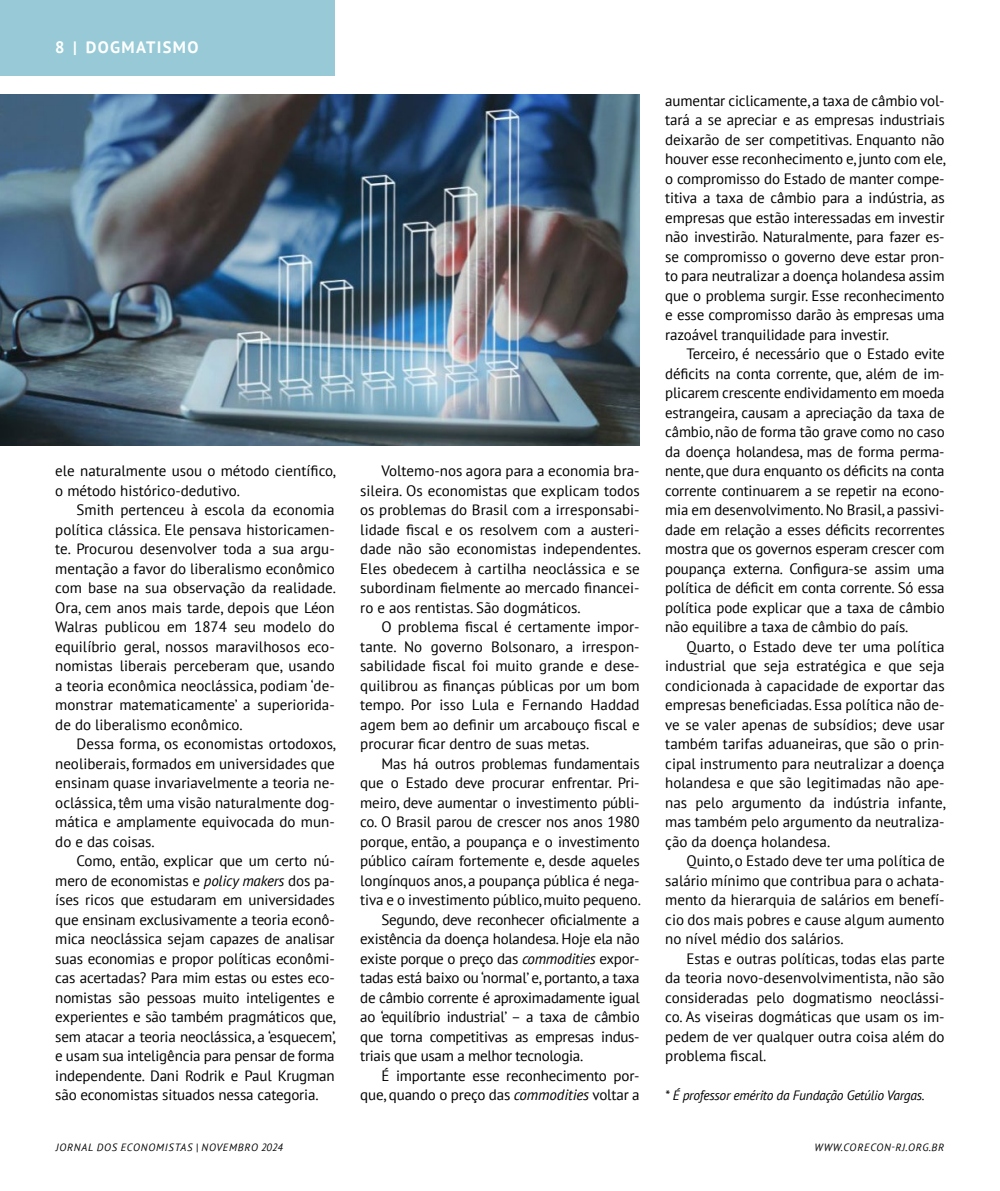
<style>
.page{position:relative;width:1000px;height:1191px;background:#fff}
.page>*{position:absolute;margin:0;border:0;box-sizing:border-box;transform-origin:0 0}
.t1{font:700 16.5px "PT Sans";letter-spacing:.08em;color:#fff}
.t2{font:15px/19.5px "PT Sans";letter-spacing:-.01em;color:#000;text-align:justify}
.t3{font:italic 13.5px "PT Sans";letter-spacing:-.02em;color:#000}
.t4{font:italic 10.5px "PT Sans";letter-spacing:.08em;color:#000}
.s1{font-style:italic}
</style>
<div class="page">
<div style="left:0;top:0;width:334px;height:76px;background:#97cad6"></div>
<img style="left:0;top:94px;width:639px;height:351px">
<p class="t1" style="left:55px;top:37px;width:145px">8 | DOGMATISMO</p>
<p class="t2" style="left:55px;top:461px;width:282px">ele naturalmente usou o método científico, o método histórico-dedutivo.</p>
<p class="t2" style="left:55px;top:500px;width:282px;text-indent:21px">Smith pertenceu à escola da economia política clássica. Ele pensava historicamen&shy;te. Procurou desenvolver toda a sua argu&shy;mentação a favor do liberalismo econômico com base na sua observação da realidade.<br>Ora, cem anos mais tarde, depois que Léon Walras publicou em 1874 seu modelo do equilíbrio geral, nossos maravilhosos eco&shy;nomistas liberais perceberam que, usando a teoria econômica neoclássica, podiam ‘de&shy;monstrar matematicamente’ a superiorida&shy;de do liberalismo econômico.</p>
<p class="t2" style="left:55px;top:734px;width:282px;text-indent:21px">Dessa forma, os economistas ortodoxos, neoliberais, formados em universidades que ensinam quase invariavelmente a teoria ne&shy;oclássica, têm uma visão naturalmente dog&shy;mática e amplamente equivocada do mun&shy;do e das coisas.</p>
<p class="t2" style="left:55px;top:851px;width:282px;text-indent:21px">Como, então, explicar que um certo nú&shy;mero de economistas e <span class="s1">policy makers</span> dos pa&shy;íses ricos que estudaram em universidades que ensinam exclusivamente a teoria econô&shy;mica neoclássica sejam capazes de analisar suas economias e propor políticas econômi&shy;cas acertadas? Para mim estas ou estes eco&shy;nomistas são pessoas muito inteligentes e experientes e são também pragmáticos que, sem atacar a teoria neoclássica, a ‘esquecem’, e usam sua inteligência para pensar de forma independente. Dani Rodrik e Paul Krugman são economistas situados nessa categoria.</p>
<p class="t2" style="left:360px;top:461px;width:282px;text-indent:21px">Voltemo-nos agora para a economia bra&shy;sileira. Os economistas que explicam todos os problemas do Brasil com a irresponsabi&shy;lidade fiscal e os resolvem com a austeri&shy;dade não são economistas independentes.<br>Eles obedecem à cartilha neoclássica e se subordinam fielmente ao mercado financei&shy;ro e aos rentistas. São dogmáticos.</p>
<p class="t2" style="left:360px;top:617px;width:281px;text-indent:21px">O problema fiscal é certamente impor&shy;tante. No governo Bolsonaro, a irrespon&shy;sabilidade fiscal foi muito grande e dese&shy;quilibrou as finanças públicas por um bom tempo. Por isso Lula e Fernando Haddad agem bem ao definir um arcabouço fiscal e procurar ficar dentro de suas metas.</p>
<p class="t2" style="left:381px;top:753px;width:259px">Mas há outros problemas fundamentais</p>
<p class="t2" style="left:360px;top:773px;width:281px">que o Estado deve procurar enfrentar. Pri-</p>
<p class="t2" style="left:360px;top:792px;width:281px">meiro, deve aumentar o investimento públi-</p>
<p class="t2" style="left:360px;top:812px;width:281px">co. O Brasil parou de crescer nos anos 1980</p>
<p class="t2" style="left:360px;top:831px;width:281px">porque, então, a poupança e o investimento</p>
<p class="t2" style="left:360px;top:851px;width:281px">público caíram fortemente e, desde aqueles</p>
<p class="t2" style="left:360px;top:870px;width:281px">longínquos anos, a poupança pública é nega-</p>
<p class="t2" style="left:360px;top:890px;width:282px">tiva e o investimento público, muito pequeno.</p>
<p class="t2" style="left:381px;top:909px;width:259px">Segundo, deve reconhecer oficialmente a</p>
<p class="t2" style="left:360px;top:929px;width:281px">existência da doença holandesa. Hoje ela não</p>
<p class="t2" style="left:360px;top:948px;width:281px">existe porque o preço das <span class="s1">commodities</span> expor-</p>
<p class="t2" style="left:360px;top:968px;width:281px">tadas está baixo ou ‘normal’ e, portanto, a taxa</p>
<p class="t2" style="left:360px;top:987px;width:281px">de câmbio corrente é aproximadamente igual</p>
<p class="t2" style="left:360px;top:1007px;width:281px">ao ‘equilíbrio industrial’ – a taxa de câmbio</p>
<p class="t2" style="left:360px;top:1026px;width:281px">que torna competitivas as empresas indus-</p>
<p class="t2" style="left:360px;top:1046px;width:224px">triais que usam a melhor tecnologia.</p>
<p class="t2" style="left:381px;top:1065px;width:259px">É importante esse reconhecimento por-</p>
<p class="t2" style="left:360px;top:1085px;width:281px">que, quando o preço das <span class="s1">commodities</span> voltar a</p>
<p class="t2" style="left:665px;top:90px;width:282px">aumentar ciclicamente, a taxa de câmbio vol&shy;tará a se apreciar e as empresas industriais deixarão de ser competitivas. Enquanto não houver esse reconhecimento e, junto com ele, o compromisso do Estado de manter compe&shy;titiva a taxa de câmbio para a indústria, as empresas que estão interessadas em investir não investirão. Naturalmente, para fazer es&shy;se compromisso o governo deve estar pron&shy;to para neutralizar a doença holandesa assim que o problema surgir. Esse reconhecimento e esse compromisso darão às empresas uma razoável tranquilidade para investir.</p>
<p class="t2" style="left:665px;top:344px;width:281px;text-indent:21px">Terceiro, é necessário que o Estado evite déficits na conta corrente, que, além de im&shy;plicarem crescente endividamento em moeda estrangeira, causam a apreciação da taxa de câmbio, não de forma tão grave como no caso da doença holandesa, mas de forma perma&shy;nente, que dura enquanto os déficits na conta corrente continuarem a se repetir na econo&shy;mia em desenvolvimento. No Brasil, a passivi&shy;dade em relação a esses déficits recorrentes mostra que os governos esperam crescer com poupança externa. Configura-se assim uma política de déficit em conta corrente. Só essa política pode explicar que a taxa de câmbio não equilibre a taxa de câmbio do país.</p>
<p class="t2" style="left:665px;top:636px;width:282px;text-indent:21px">Quarto, o Estado deve ter uma política industrial que seja estratégica e que seja condicionada à capacidade de exportar das empresas beneficiadas. Essa política não de&shy;ve se valer apenas de subsídios; deve usar também tarifas aduaneiras, que são o prin&shy;cipal instrumento para neutralizar a doença holandesa e que são legitimadas não ape&shy;nas pelo argumento da indústria infante, mas também pelo argumento da neutraliza&shy;ção da doença holandesa.</p>
<p class="t2" style="left:665px;top:851px;width:281px;text-indent:21px">Quinto, o Estado deve ter uma política de salário mínimo que contribua para o achata&shy;mento da hierarquia de salários em benefí&shy;cio dos mais pobres e cause algum aumento no nível médio dos salários.</p>
<p class="t2" style="left:665px;top:948px;width:281px;text-indent:21px">Estas e outras políticas, todas elas parte da teoria novo-desenvolvimentista, não são consideradas pelo dogmatismo neoclássi&shy;co. As viseiras dogmáticas que usam os im&shy;pedem de ver qualquer outra coisa além do problema fiscal.</p>
<p class="t3" style="left:665px;top:1086px;width:261px">* É professor emérito da Fundação Getúlio Vargas.</p>
<p class="t4" style="left:56px;top:1140px;width:229px">JORNAL DOS ECONOMISTAS | NOVEMBRO 2024</p>
<p class="t4" style="left:814px;top:1140px;width:131px">WWW.CORECON-RJ.ORG.BR</p>
</div>
